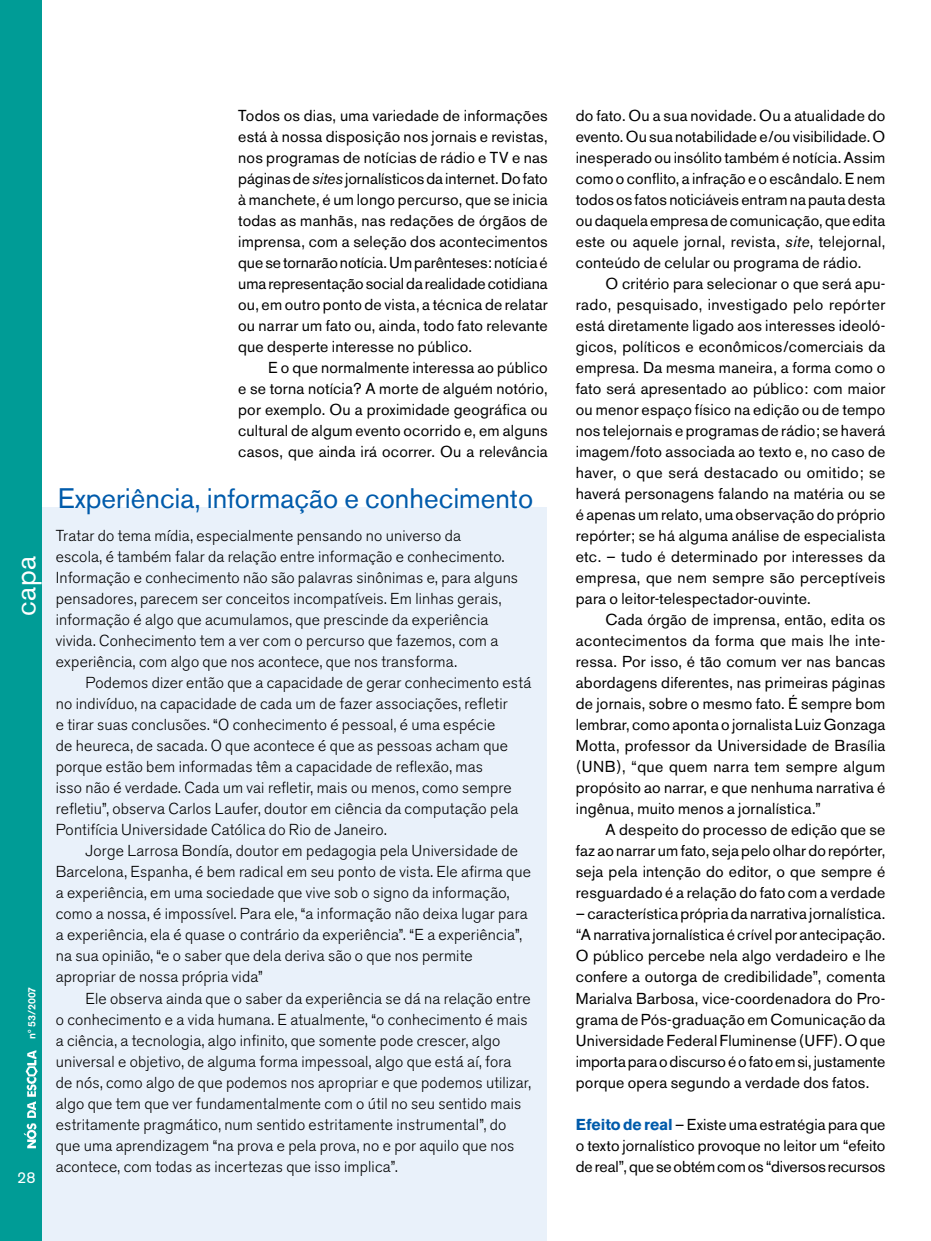
<style>
.page{position:relative;width:931px;height:1241px;background:#fff}
.page>*{position:absolute;margin:0;border:0;box-sizing:border-box;transform-origin:0 0}
.t1{font:28px "Akzidenz Grotesk BE";color:#005bab}
.t2{font:28px "Akzidenz Grotesk BE";color:#fff}
.t3{font:15.75px/21px "Akzidenz Grotesk BE";letter-spacing:.015em;color:#000;text-align:justify}
.t4{font:300 15.75px/21px "Akzidenz Grotesk BE";letter-spacing:.01em;color:#000}
.t5{font:15.75px "Akzidenz Grotesk BE";color:#fff}
.t6{font:500 10.5px "Akzidenz Grotesk BE";color:#fff}
.s1{font-style:italic}
.s2{font-weight:700;color:#005bab}
</style>
<div class="page">
<div style="left:36px;top:507px;width:510px;height:733px;background:#e9f1fa"></div>
<div style="left:0;top:0;width:42px;height:1240px;background:#009c96"></div>
<img style="left:24px;top:1050px;width:13px;height:97px">
<h1 class="t2" style="left:9px;top:616px;width:62px;rotate:-90deg">capa</h1>
<p class="t6" style="left:25px;top:1038px;width:54px;rotate:-90deg">nº 53/2007</p>
<p class="t5" style="left:17px;top:1167px;width:20px">28</p>
<p class="t3" style="left:238px;top:105px;width:311px">Todos os dias, uma variedade de informações está à nossa disposição nos jornais e revistas, nos programas de notícias de rádio e TV e nas páginas de <span class="s1">sites</span> jornalísticos da internet. Do fato à manchete, é um longo percurso, que se inicia todas as manhãs, nas redações de órgãos de imprensa, com a seleção dos acontecimentos que se tornarão notícia. Um parênteses: notícia é uma representação social da realidade cotidiana ou, em outro ponto de vista, a técnica de relatar ou narrar um fato ou, ainda, todo fato relevante que desperte interesse no público.</p>
<p class="t3" style="left:238px;top:357px;width:311px;text-indent:30px">E o que normalmente interessa ao público e se torna notícia? A morte de alguém notório, por exemplo. Ou a proximidade geográfica ou cultural de algum evento ocorrido e, em alguns casos, que ainda irá ocorrer. Ou a relevância</p>
<h1 class="t1" style="left:58px;top:481px;width:477px">Experiência, informação e conhecimento</h1>
<p class="t4" style="left:56px;top:525px;width:464px">Tratar do tema mídia, especialmente pensando no universo da<br>escola, é também falar da relação entre informação e conhecimento.<br>I nformação e conhecimento não são palavras sinônimas e, para alguns pensadores, parecem ser conceitos incompatíveis. Em linhas gerais, informação é algo que acumulamos, que prescinde da experiência vivida. Conhecimento tem a ver com o percurso que fazemos, com a experiência, com algo que nos acontece, que nos transforma.</p>
<p class="t4" style="left:56px;top:672px;width:477px;text-indent:30px">Podemos dizer então que a capacidade de gerar conhecimento está no indivíduo, na capacidade de cada um de fazer associações, refletir<br>e tirar suas conclusões. “O conhecimento é pessoal, é uma espécie<br>de heureca, de sacada. O que acontece é que as pessoas acham que porque estão bem informadas têm a capacidade de reflexão, mas<br>isso não é verdade. Cada um vai refletir, mais ou menos, como sempre refletiu”, observa Carlos Laufer, doutor em ciência da computação pela Pontifícia Universidade Católica do Rio de Janeiro.</p>
<p class="t4" style="left:56px;top:840px;width:476px;text-indent:30px">Jorge Larrosa Bondía, doutor em pedagogia pela Universidade de Barcelona, Espanha, é bem radical em seu ponto de vista. Ele afirma que a experiência, em uma sociedade que vive sob o signo da informação, como a nossa, é impossível. Para ele, “a informação não deixa lugar para a experiência, ela é quase o contrário da experiência”. “E a experiência”, na sua opinião, “e o saber que dela deriva são o que nos permite apropriar de nossa própria vida”</p>
<p class="t4" style="left:56px;top:987px;width:476px;text-indent:30px">Ele observa ainda que o saber da experiência se dá na relação entre o conhecimento e a vida humana. E atualmente, “o conhecimento é mais a ciência, a tecnologia, algo infinito, que somente pode crescer, algo universal e objetivo, de alguma forma impessoal, algo que está aí, fora de nós, como algo de que podemos nos apropriar e que podemos utilizar, algo que tem que ver fundamentalmente com o útil no seu sentido mais estritamente pragmático, num sentido estritamente instrumental”, do que uma aprendizagem “na prova e pela prova, no e por aquilo que nos acontece, com todas as incertezas que isso implica”.</p>
<p class="t3" style="left:575px;top:105px;width:311px">do fato. Ou a sua novidade. Ou a atualidade do evento. Ou sua notabilidade e/ou visibilidade. O inesperado ou insólito também é notícia. Assim como o conflito, a infração e o escândalo. E nem todos os fatos noticiáveis entram na pauta desta ou daquela empresa de comunicação, que edita este ou aquele jornal, revista, <span class="s1">site</span>, telejornal, conteúdo de celular ou programa de rádio.</p>
<p class="t3" style="left:575px;top:273px;width:311px;text-indent:30px">O critério para selecionar o que será apu&shy;rado, pesquisado, investigado pelo repórter está diretamente ligado aos interesses ideoló&shy;gicos, políticos e econômicos/comerciais da empresa. Da mesma maneira, a forma como o fato será apresentado ao público: com maior ou menor espaço físico na edição ou de tempo nos telejornais e programas de rádio; se haverá imagem/foto associada ao texto e, no caso de haver, o que será destacado ou omitido; se haverá personagens falando na matéria ou se é apenas um relato, uma observação do próprio repórter; se há alguma análise de especialista etc. – tudo é determinado por interesses da empresa, que nem sempre são perceptíveis para o leitor-telespectador-ouvinte.</p>
<p class="t3" style="left:575px;top:609px;width:311px;text-indent:30px">Cada órgão de imprensa, então, edita os acontecimentos da forma que mais lhe inte&shy;ressa. Por isso, é tão comum ver nas bancas abordagens diferentes, nas primeiras páginas de jornais, sobre o mesmo fato. É sempre bom lembrar, como aponta o jornalista Luiz Gonzaga Motta, professor da Universidade de Brasília (UNB), “que quem narra tem sempre algum propósito ao narrar, e que nenhuma narrativa é ingênua, muito menos a jornalística.”</p>
<p class="t3" style="left:575px;top:819px;width:311px;text-indent:30px">A despeito do processo de edição que se faz ao narrar um fato, seja pelo olhar do repórter, seja pela intenção do editor, o que sempre é resguardado é a relação do fato com a verdade</p>
<p class="t3" style="left:575px;top:903px;width:311px">– característica própria da narrativa jornalística. “A narrativa jornalística é crível por antecipação.<br>O público percebe nela algo verdadeiro e lhe confere a outorga de credibilidade”, comenta Marialva Barbosa, vice-coordenadora do Pro&shy;grama de Pós-graduação em Comunicação da Universidade Federal Fluminense (UFF). O que importa para o discurso é o fato em si, justamente porque opera segundo a verdade dos fatos.</p>
<p class="t3" style="left:575px;top:1113px;width:311px"><span class="s2">Efeito de real</span> – Existe uma estratégia para que o texto jornalístico provoque no leitor um “efeito de real”, que se obtém com os “diversos recursos</p>
</div>
